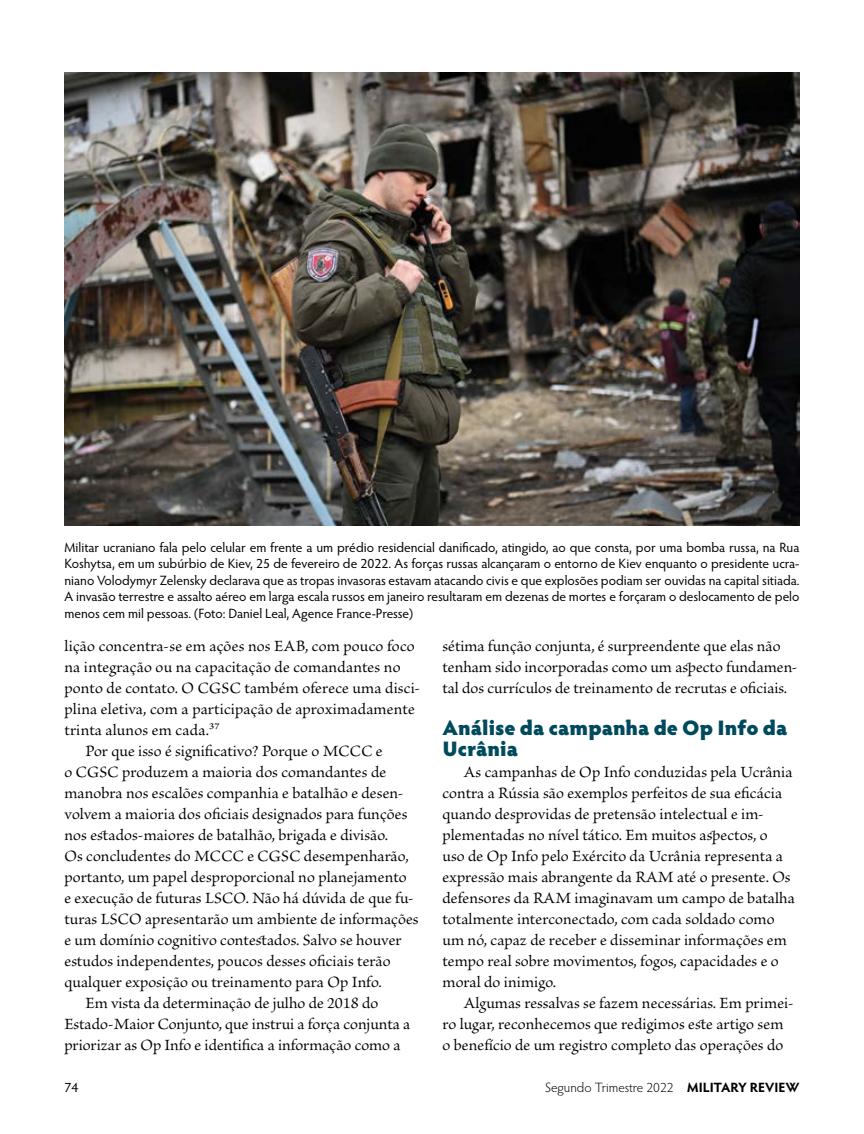
<style>
.page{position:relative;width:864px;height:1134px;background:#fff}
.page>*{position:absolute;margin:0;border:0;box-sizing:border-box;transform-origin:0 0}
.subhead{font:900 21px/21px "Hypatia Sans Pro";color:#004a5d}
.body{font:16.5px/21px "Brioso Pro";letter-spacing:.005em;color:#000}
.cutline{font:13.5px/16.5px "Hypatia Sans Pro";letter-spacing:-.005em;color:#000;text-align:justify}
.t1{font:300 13.5px "Hypatia Sans Pro";color:#000}
.s1{font-weight:700}
</style>
<div class="page">
<img style="left:64px;top:73px;width:736px;height:452px">
<p class="cutline" style="left:64px;top:539px;width:737px">Militar ucraniano fala pelo celular em frente a um prédio residencial danificado, atingido, ao que consta, por uma bomba russa, na Rua Koshytsa, em um subúrbio de Kiev, 25 de fevereiro de 2022. As forças russas alcançaram o entorno de Kiev enquanto o presidente ucra&shy;niano Volodymyr Zelensky declarava que as tropas invasoras estavam atacando civis e que explosões podiam ser ouvidas na capital sitiada.<br>A invasão terrestre e assalto aéreo em larga escala russos em janeiro resultaram em dezenas de mortes e forçaram o deslocamento de pelo menos cem mil pessoas. (Foto: Daniel Leal, Agence France-Presse)</p>
<p class="body" style="left:64px;top:636px;width:357px">lição concentra-se em ações nos EAB, com pouco foco na integração ou na capacitação de comandantes no ponto de contato. O CGSC também oferece uma disci&shy;plina eletiva, com a participação de aproximadamente trinta alunos em cada.37</p>
<p class="body" style="left:64px;top:741px;width:356px;text-indent:21px">Por que isso é significativo? Porque o MCCC e<br>o CGSC produzem a maioria dos comandantes de manobra nos escalões companhia e batalhão e desen&shy;volvem a maioria dos oficiais designados para funções nos estados-maiores de batalhão, brigada e divisão.<br>Os concludentes do MCCC e CGSC desempenharão, portanto, um papel desproporcional no planejamento<br>e execução de futuras LSCO. Não há dúvida de que fu&shy;turas LSCO apresentarão um ambiente de informações e um domínio cognitivo contestados. Salvo se houver estudos independentes, poucos desses oficiais terão qualquer exposição ou treinamento para Op Info.</p>
<p class="body" style="left:64px;top:993px;width:347px;text-indent:21px">Em vista da determinação de julho de 2018 do<br>Estado-Maior Conjunto, que instrui a força conjunta a priorizar as Op Info e identifica a informação como a</p>
<p class="body" style="left:442px;top:636px;width:357px">sétima função conjunta, é surpreendente que elas não tenham sido incorporadas como um aspecto fundamen&shy;tal dos currículos de treinamento de recrutas e oficiais.</p>
<h3 class="subhead" style="left:442px;top:716px;width:346px">Análise da campanha de Op Info da<br>Ucrânia</h3>
<p class="body" style="left:442px;top:762px;width:354px;text-indent:21px">As campanhas de Op Info conduzidas pela Ucrânia contra a Rússia são exemplos perfeitos de sua eficácia quando desprovidas de pretensão intelectual e im&shy;plementadas no nível tático. Em muitos aspectos, o<br>uso de Op Info pelo Exército da Ucrânia representa a expressão mais abrangente da RAM até o presente. Os defensores da RAM imaginavam um campo de batalha totalmente interconectado, com cada soldado como um nó, capaz de receber e disseminar informações em tempo real sobre movimentos, fogos, capacidades e o moral do inimigo.</p>
<p class="body" style="left:442px;top:993px;width:353px;text-indent:21px">Algumas ressalvas se fazem necessárias. Em primei&shy;ro lugar, reconhecemos que redigimos este artigo sem o benefício de um registro completo das operações do</p>
<p class="cutline" style="left:64px;top:1079px;width:15px">74</p>
<p class="t1" style="left:545px;top:1079px;width:256px">Segundo Trimestre 2022 <span class="s1">MILITARY REVIEW</span></p>
</div>
